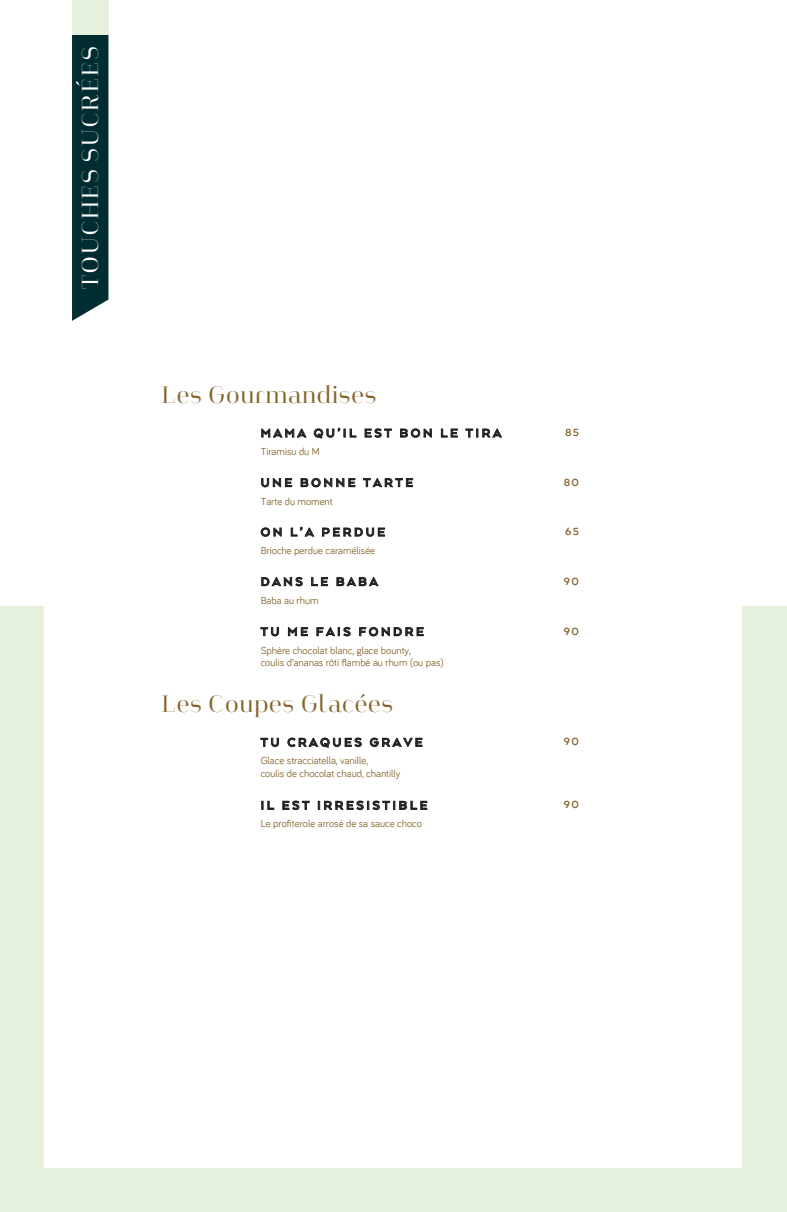
<style>
.page{position:relative;width:787px;height:1212px;background:#fff}
.page>*{position:absolute;margin:0;border:0;box-sizing:border-box;transform-origin:0 0}
.t1{font:25.5px "Heimat Didone 10";color:#84642b}
.t2{font:24.75px "Heimat Didone 10";color:#fff}
.t3{font:700 13.5px "Arquitecta";letter-spacing:.2em;color:#231f20}
.t4{font:700 12px "Arquitecta";letter-spacing:.1em;color:#84642b}
.t5{font:10.5px/12.6px "Bariol";color:#84642b}
</style>
<div class="page">
<div style="left:0;top:606px;width:787px;height:606px;background:#e5f1dc"></div>
<div style="left:45px;top:49px;width:697px;height:1118px;background:#fff"></div>
<div style="left:72px;top:35px;width:36px;height:286px;background:#002d31"></div>
<div style="left:72px;top:0;width:36px;height:35px;background:#e5f1dc"></div>
<svg style="left:261px;top:429px;width:45px;height:9px"></svg>
<svg style="left:314px;top:428px;width:42px;height:10px"></svg>
<svg style="left:365px;top:428px;width:27px;height:10px"></svg>
<svg style="left:400px;top:428px;width:32px;height:10px"></svg>
<svg style="left:441px;top:429px;width:16px;height:8px"></svg>
<svg style="left:465px;top:429px;width:37px;height:9px"></svg>
<svg style="left:261px;top:478px;width:31px;height:9px"></svg>
<svg style="left:301px;top:478px;width:54px;height:9px"></svg>
<svg style="left:363px;top:478px;width:50px;height:9px"></svg>
<svg style="left:261px;top:527px;width:20px;height:10px"></svg>
<svg style="left:291px;top:527px;width:23px;height:10px"></svg>
<svg style="left:322px;top:528px;width:63px;height:9px"></svg>
<svg style="left:261px;top:577px;width:41px;height:9px"></svg>
<svg style="left:311px;top:577px;width:17px;height:9px"></svg>
<svg style="left:336px;top:577px;width:42px;height:9px"></svg>
<svg style="left:260px;top:627px;width:19px;height:9px"></svg>
<svg style="left:288px;top:627px;width:20px;height:9px"></svg>
<svg style="left:316px;top:627px;width:34px;height:9px"></svg>
<svg style="left:359px;top:627px;width:64px;height:9px"></svg>
<svg style="left:260px;top:738px;width:19px;height:9px"></svg>
<svg style="left:287px;top:738px;width:75px;height:9px"></svg>
<svg style="left:370px;top:738px;width:52px;height:9px"></svg>
<svg style="left:261px;top:801px;width:13px;height:9px"></svg>
<svg style="left:282px;top:801px;width:27px;height:9px"></svg>
<svg style="left:318px;top:801px;width:109px;height:9px"></svg>
<h2 class="t2" style="left:75px;top:290px;width:246px;rotate:-90deg">TOUCHES SUCRÉES</h2>
<h1 class="t1" style="left:161px;top:379px;width:218px">Les Gourmandises</h1>
<p class="t3" style="left:261px;top:425px;width:242px">MAMA QU’IL EST BON LE TIRA</p>
<p class="t5" style="left:261px;top:445px;width:61px">Tiramisu du M</p>
<p class="t4" style="left:565px;top:425px;width:15px">85</p>
<p class="t3" style="left:261px;top:474px;width:154px">UNE BONNE TARTE</p>
<p class="t5" style="left:261px;top:494px;width:74px">Tarte du moment</p>
<p class="t4" style="left:563px;top:475px;width:17px">80</p>
<p class="t3" style="left:261px;top:524px;width:126px">ON L’A PERDUE</p>
<p class="t5" style="left:261px;top:544px;width:116px">Brioche perdue caramélisée</p>
<p class="t4" style="left:565px;top:524px;width:15px">65</p>
<p class="t3" style="left:261px;top:573px;width:119px">DANS LE BABA</p>
<p class="t5" style="left:261px;top:593px;width:59px">Baba au rhum</p>
<p class="t4" style="left:564px;top:574px;width:16px">90</p>
<p class="t3" style="left:261px;top:623px;width:164px">TU ME FAIS FONDRE</p>
<p class="t5" style="left:261px;top:643px;width:184px">Sphère chocolat blanc, glace bounty,<br>coulis d’ananas rôti flambé au rhum (ou pas)</p>
<p class="t4" style="left:564px;top:624px;width:16px">90</p>
<h1 class="t1" style="left:161px;top:689px;width:234px">Les Coupes Glacées</h1>
<p class="t3" style="left:261px;top:734px;width:163px">TU CRAQUES GRAVE</p>
<p class="t5" style="left:261px;top:754px;width:141px">Glace stracciatella, vanille,<br>coulis de chocolat chaud, chantilly</p>
<p class="t4" style="left:564px;top:734px;width:16px">90</p>
<p class="t3" style="left:261px;top:797px;width:168px">IL EST IRRESISTIBLE</p>
<p class="t5" style="left:261px;top:817px;width:163px">Le profiterole arrosé de sa sauce choco</p>
<p class="t4" style="left:564px;top:797px;width:16px">90</p>
</div>
